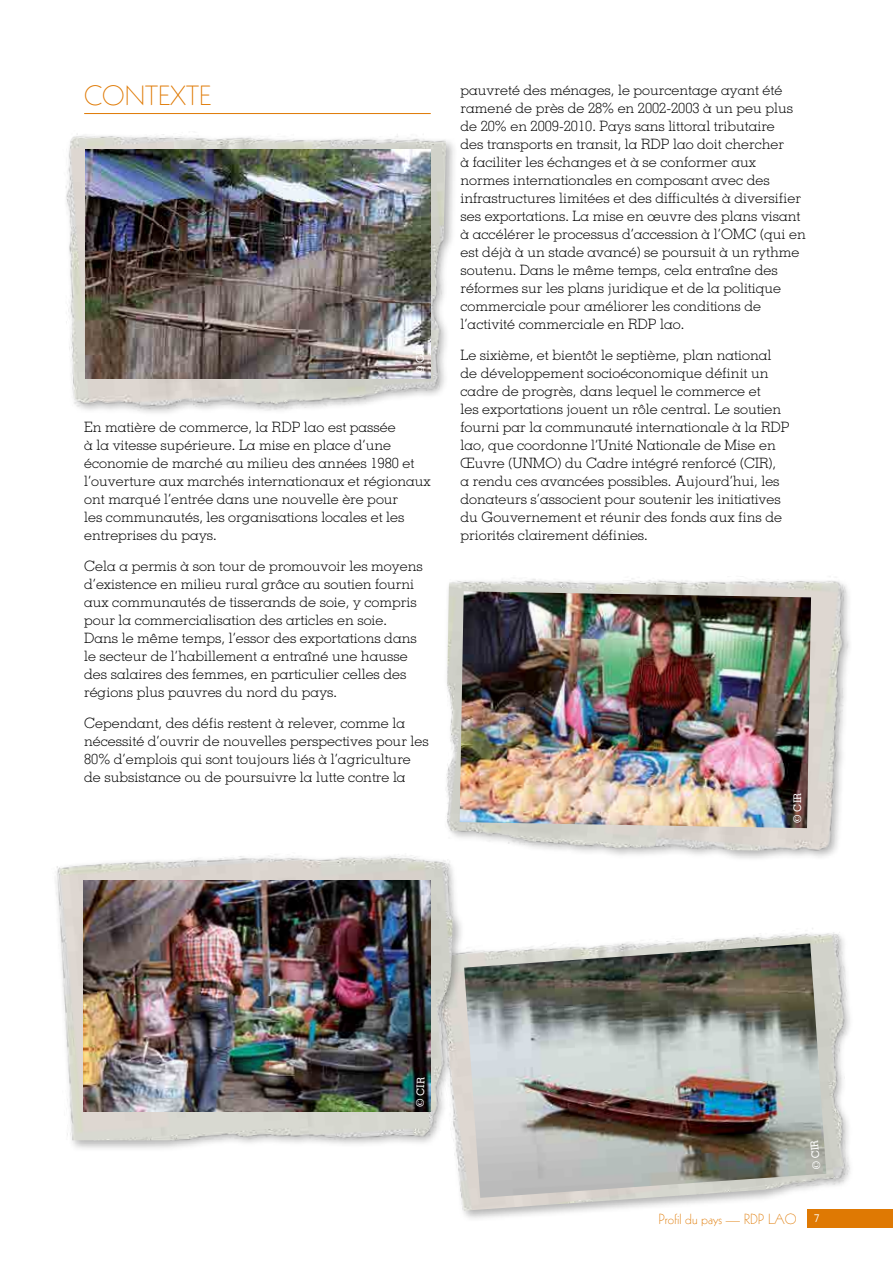
<style>
.page{position:relative;width:893px;height:1263px;background:#fff}
.page>*{position:absolute;margin:0;border:0;box-sizing:border-box;transform-origin:0 0}
.t1{font:300 27px "Kabel LT Std";color:#df7903}
.t2{font:300 14.25px/18px "Memphis LT Std";color:#000}
.t3{font:300 14.25px "Kabel LT Std";color:#df7903}
.t4{font:500 10.5px "Memphis LT Std";color:#fff}
.s1{font-weight:400;font-size:12px;color:#fff}
</style>
<div class="page">
<div style="left:807px;top:1209px;width:86px;height:18px;background:#df7903"></div>
<hr style="left:84px;top:113px;width:347px;height:1px;background:#df7903">
<div style="left:63px;top:132px;width:395px;height:284px;background:#000;opacity:.3"></div>
<img style="left:63px;top:132px;width:383px;height:279px">
<img style="left:86px;top:149px;width:345px;height:229px">
<div style="left:444px;top:577px;width:410px;height:286px;background:#000;opacity:.3"></div>
<img style="left:444px;top:577px;width:410px;height:275px">
<img style="left:460px;top:591px;width:351px;height:237px">
<div style="left:436px;top:930px;width:418px;height:293px;background:#000;opacity:.3"></div>
<img style="left:436px;top:928px;width:418px;height:284px">
<img style="left:464px;top:943px;width:362px;height:255px">
<div style="left:53px;top:853px;width:412px;height:300px;background:#000;opacity:.3"></div>
<img style="left:53px;top:852px;width:401px;height:288px">
<img style="left:84px;top:881px;width:347px;height:230px">
<h1 class="t1" style="left:84px;top:81px;width:128px">CONTEXTE</h1>
<p class="t4" style="left:414px;top:374px;width:31px;rotate:-90deg">© CIR</p>
<p class="t2" style="left:84px;top:418px;width:348px">En matière de commerce, la RDP lao est passée<br>à la vitesse supérieure. La mise en place d’une économie de marché au milieu des années 1980 et l’ouverture aux marchés internationaux et régionaux ont marqué l’entrée dans une nouvelle ère pour<br>les communautés, les organisations locales et les entreprises du pays.</p>
<p class="t2" style="left:84px;top:557px;width:340px">Cela a permis à son tour de promouvoir les moyens d’existence en milieu rural grâce au soutien fourni aux communautés de tisserands de soie, y compris pour la commercialisation des articles en soie.<br>Dans le même temps, l’essor des exportations dans le secteur de l’habillement a entraîné une hausse des salaires des femmes, en particulier celles des régions plus pauvres du nord du pays.</p>
<p class="t2" style="left:84px;top:713px;width:346px">Cependant, des défis restent à relever, comme la nécessité d’ouvrir de nouvelles perspectives pour les 80% d’emplois qui sont toujours liés à l’agriculture de subsistance ou de poursuivre la lutte contre la</p>
<p class="t2" style="left:460px;top:81px;width:347px">pauvreté des ménages, le pourcentage ayant été ramené de près de 28% en 2002-2003 à un peu plus de 20% en 2009-2010. Pays sans littoral tributaire<br>des transports en transit, la RDP lao doit chercher<br>à faciliter les échanges et à se conformer aux normes internationales en composant avec des infrastructures limitées et des difficultés à diversifier ses exportations. La mise en œuvre des plans visant à accélérer le processus d’accession à l’OMC (qui en est déjà à un stade avancé) se poursuit à un rythme soutenu. Dans le même temps, cela entraîne des réformes sur les plans juridique et de la politique commerciale pour améliorer les conditions de l’activité commerciale en RDP lao.</p>
<p class="t2" style="left:460px;top:346px;width:330px">Le sixième, et bientôt le septième, plan national de développement socioéconomique définit un cadre de progrès, dans lequel le commerce et<br>les exportations jouent un rôle central. Le soutien fourni par la communauté internationale à la RDP lao, que coordonne l’Unité Nationale de Mise en Œuvre (UNMO) du Cadre intégré renforcé (CIR),<br>a rendu ces avancées possibles. Aujourd’hui, les donateurs s’associent pour soutenir les initiatives du Gouvernement et réunir des fonds aux fins de priorités clairement définies.</p>
<p class="t4" style="left:791px;top:823px;width:31px;rotate:-90deg">© CIR</p>
<p class="t4" style="left:414px;top:1106px;width:31px;rotate:-89deg">© CIR</p>
<p class="t4" style="left:810px;top:1170px;width:31px;rotate:-95deg">© CIR</p>
<p class="t3" style="left:659px;top:1211px;width:163px">Profil du pays — RDP LAO <span class="s1">7</span></p>
</div>
